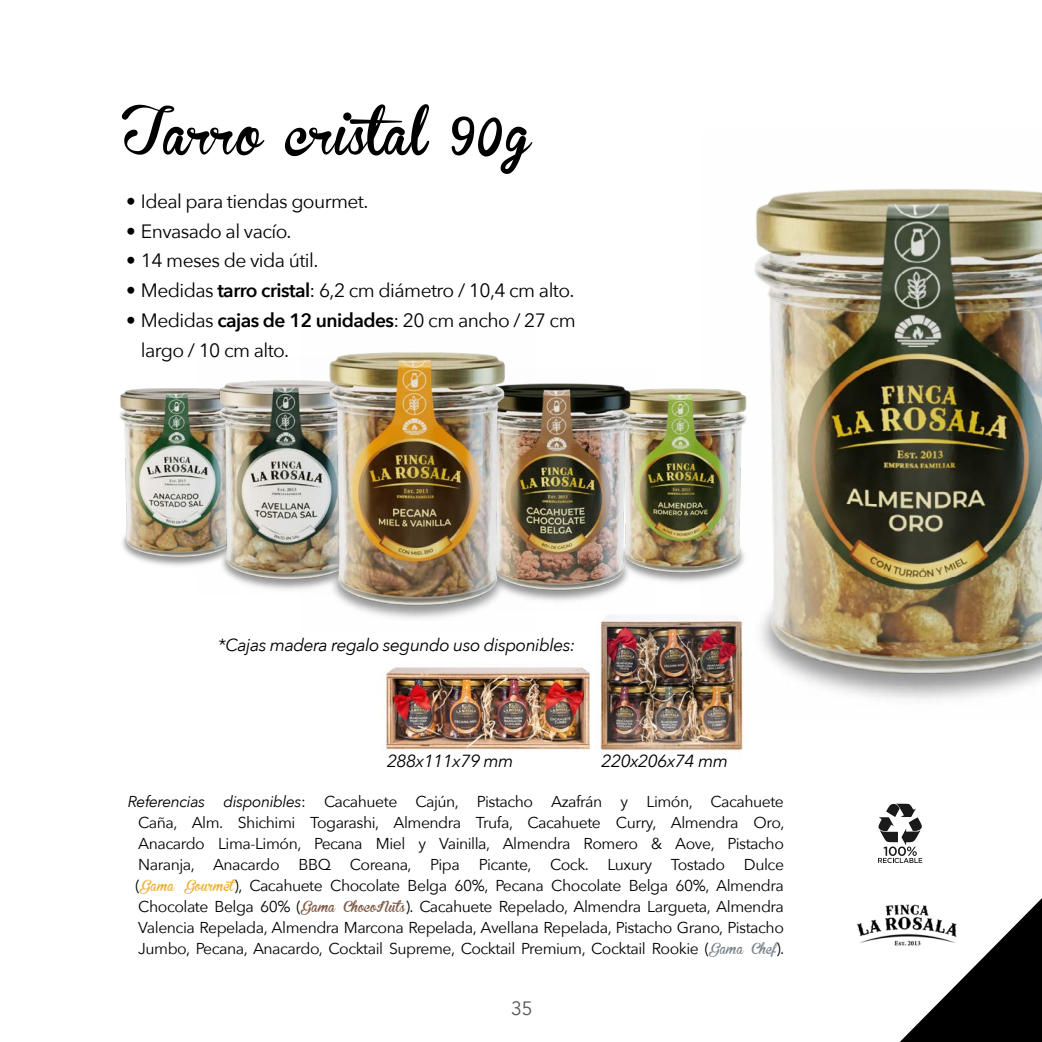
<style>
.page{position:relative;width:1042px;height:1042px;background:#fff}
.page>*{position:absolute;margin:0;border:0;box-sizing:border-box;transform-origin:0 0}
.t1{font:70px "Brannboll Fet Num W00";color:#000}
.t2{font:19.25px/29.8px "Avenir Next";letter-spacing:-.03em;color:#000}
.t3{font:19.25px "Avenir";color:#575756}
.t4{font:italic 17.5px "Avenir Next";letter-spacing:-.03em;color:#000}
.t5{font:15.75px/21px "Avenir Next";letter-spacing:-.03em;color:#000;text-align:justify}
.s1{font-weight:600}
.s2{font-style:italic}
.s3{font-family:"Brannboll Ny Personal Use Only";color:#ecb232}
.s4{font-family:"Brannboll Ny Personal Use Only";color:#7c5943}
.s5{font-family:"Brannboll Ny Personal Use Only";color:#7d868c}
</style>
<div class="page">
<img style="left:386px;top:667px;width:204px;height:84px">
<img style="left:600px;top:614px;width:143px;height:137px">
<img style="left:857px;top:904px;width:43px;height:42px">
<img style="left:655px;top:388px;width:46px;height:195px">
<img style="left:535px;top:383px;width:120px;height:218px">
<svg style="left:900px;top:898px;width:142px;height:144px"></svg>
<img style="left:701px;top:189px;width:341px;height:530px">
<img style="left:119px;top:388px;width:79px;height:178px">
<img style="left:198px;top:380px;width:104px;height:210px">
<img style="left:302px;top:352px;width:233px;height:267px">
<svg style="left:878px;top:804px;width:44px;height:59px"></svg>
<h1 class="t1" style="left:124px;top:87px;width:409px">Tarro cristal 90g</h1>
<p class="t2" style="left:126px;top:185px;width:244px">• Ideal para tiendas gourmet.</p>
<p class="t2" style="left:126px;top:215px;width:167px">• Envasado al vacío.</p>
<p class="t2" style="left:126px;top:245px;width:194px">• 14 meses de vida útil.</p>
<p class="t2" style="left:126px;top:275px;width:450px">• Medidas <span class="s1">tarro cristal</span>: 6,2 cm diámetro / 10,4 cm alto.</p>
<p class="t2" style="left:141px;top:304px;width:436px;text-indent:-15px">• Medidas <span class="s1">cajas de 12 unidades</span>: 20 cm ancho / 27 cm largo / 10 cm alto.</p>
<p class="t4" style="left:218px;top:630px;width:358px">*Cajas madera regalo segundo uso disponibles:</p>
<p class="t4" style="left:387px;top:746px;width:128px">288x111x79 mm</p>
<p class="t4" style="left:601px;top:746px;width:128px">220x206x74 mm</p>
<p class="t5" style="left:136px;top:790px;width:650px;text-indent:-8px"><span class="s2">Referencias disponibles</span>: Cacahuete Cajún, Pistacho Azafrán y Limón, Cacahuete Caña, Alm. Shichimi Togarashi, Almendra Trufa, Cacahuete Curry, Almendra Oro, Anacardo Lima-Limón, Pecana Miel y Vainilla, Almendra Romero &amp; Aove, Pistacho Naranja, Anacardo BBQ Coreana, Pipa Picante, Cock. Luxury Tostado Dulce (<span class="s3">Gama Gourmet</span>), Cacahuete Chocolate Belga 60%, Pecana Chocolate Belga 60%, Almendra Chocolate Belga 60% (<span class="s4">Gama ChocoNuts</span>). Cacahuete Repelado, Almendra Largueta, Almendra Valencia Repelada, Almendra Marcona Repelada, Avellana Repelada, Pistacho Grano, Pistacho Jumbo, Pecana, Anacardo, Cocktail Supreme, Cocktail Premium, Cocktail Rookie (<span class="s5">Gama Chef</span>).</p>
<p class="t3" style="left:511px;top:997px;width:23px">35</p>
</div>
